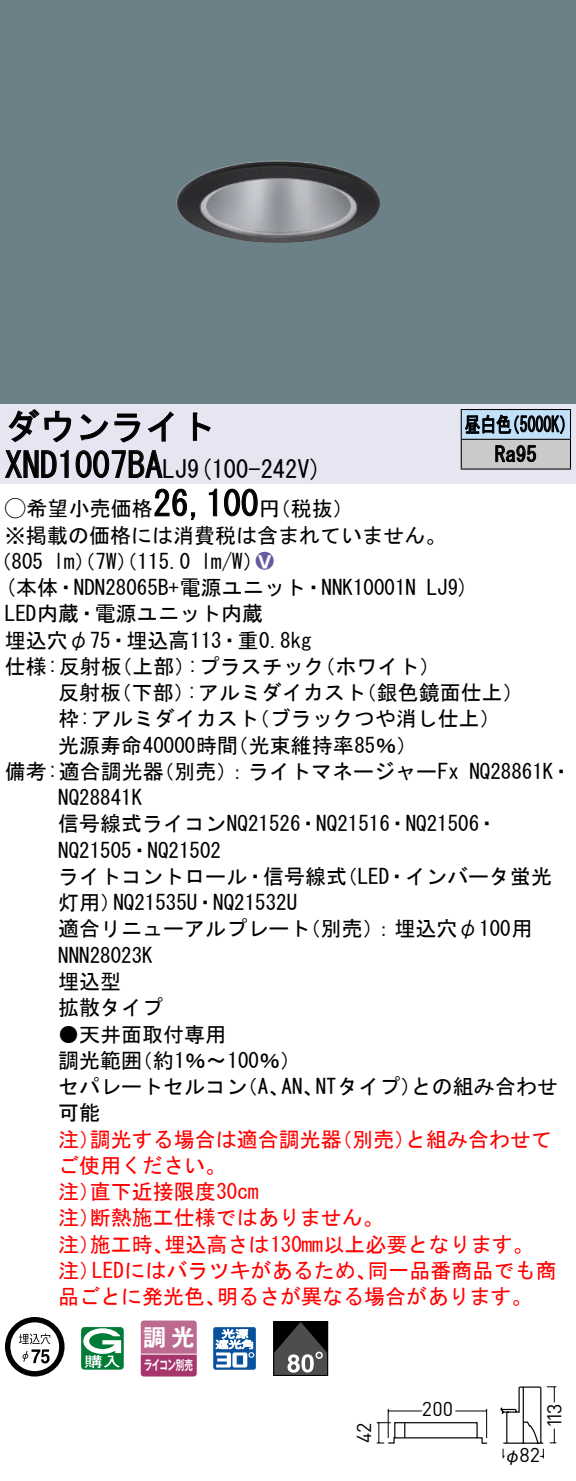
<style>
.page{position:relative;width:576px;height:1481px;background:#fff}
.page>*{position:absolute;margin:0;border:0;box-sizing:border-box;transform-origin:0 0}
.t1{font:35px "MS Gothic";color:#000}
.t2{font:24.5px "MS Gothic";color:#000}
.t3{font:23.1px "Gothic MB101 Pro De Bold 90 pv RKSJ H";color:#fff}
.t4{font:21px/26.2px "MS Gothic";color:#000}
.t5{font:21px/26.2px "MS Gothic";color:#f00}
.t6{font:21px/29.8px "MS Gothic";color:#000;scale:.75 1}
.t7{font:21px "Ford Classification 1";color:#635aa0}
.t8{font:19.95px "DINOT";color:#000}
.t9{font:17.5px "Gothic BBB Pro Medium 90 pv RKSJ H";color:#000}
.t10{font:13.3px "Gothic MB101 Pro De Bold 90 pv RKSJ H";letter-spacing:-.05em;color:#fff;scale:.65 1}
.s1{font-size:24.5px}
.s2{font-family:"Ford Classification 1"}
.s3{color:#fff}
</style>
<div class="page">
<div style="left:0;top:0;width:575px;height:404px;background:#6c8087"></div>
<img style="left:176px;top:161px;width:204px;height:82px">
<div style="left:0;top:404px;width:575px;height:79px;background:#e6e5f2"></div>
<svg style="left:8px;top:409px;width:64px;height:34px"></svg>
<svg style="left:80px;top:413px;width:60px;height:30px"></svg>
<svg style="left:148px;top:411px;width:25px;height:31px"></svg>
<svg style="left:192px;top:412px;width:19px;height:29px"></svg>
<svg style="left:5px;top:450px;width:64px;height:28px"></svg>
<svg style="left:75px;top:450px;width:88px;height:28px"></svg>
<svg style="left:154px;top:488px;width:42px;height:32px"></svg>
<svg style="left:208px;top:488px;width:9px;height:29px"></svg>
<svg style="left:224px;top:488px;width:34px;height:29px"></svg>
<svg style="left:5px;top:1317px;width:59px;height:59px"></svg>
<svg style="left:81px;top:1327px;width:43px;height:42px"></svg>
<svg style="left:140px;top:1320px;width:56px;height:56px;background:#b65b86"></svg>
<hr style="left:141px;top:1353px;width:55px;height:1px;background:#fff">
<svg style="left:213px;top:1327px;width:43px;height:42px"></svg>
<svg style="left:273px;top:1321px;width:54px;height:54px;background:#464646"></svg>
<div style="left:461px;top:409px;width:109px;height:30px;background:#c1e1fa"></div>
<div style="left:461px;top:439px;width:109px;height:30px;background:#cacaca"></div>
<hr style="left:460px;top:409px;width:110px;height:1px;background:#000">
<hr style="left:569px;top:410px;width:2px;height:29px;background:#000">
<hr style="left:460px;top:439px;width:110px;height:1px;background:#000">
<hr style="left:569px;top:440px;width:2px;height:28px;background:#000">
<hr style="left:460px;top:468px;width:110px;height:2px;background:#000">
<svg style="left:460px;top:410px;width:104px;height:58px"></svg>
<svg style="left:500px;top:1386px;width:57px;height:73px"></svg>
<svg style="left:376px;top:1408px;width:112px;height:36px"></svg>
<h1 class="t1" style="left:5px;top:409px;width:212px">ダウンライト</h1>
<p class="t2" style="left:187px;top:456px;width:136px">(9 100-242 (V</p>
<h1 class="t1" style="left:5px;top:447px;width:184px">XND1007BA<span class="s1">LJ</span></h1>
<h1 class="t1" style="left:153px;top:486px;width:106px">26,100</h1>
<p class="t4" style="left:5px;top:495px;width:442px"><span class="s2">A</span>希望小売価格<br>※掲載の価格には消費税は含まれていません。</p>
<p class="t7" style="left:256px;top:550px;width:19px">2<span class="s3">8</span></p>
<p class="t4" style="left:259px;top:495px;width:96px">（円税抜(</p>
<p class="t4" style="left:201px;top:548px;width:64px">l m (W/</p>
<p class="t4" style="left:-9px;top:548px;width:54px">（805</p>
<p class="t4" style="left:54px;top:548px;width:138px">lm）（ ）（W 7 115.0</p>
<p class="t6" style="left:494px;top:409px;width:57px;text-indent:-30px">昼白色<br>Ra95</p>
<p class="t6" style="left:504px;top:409px;width:96px">（5000 (K</p>
<p class="t4" style="left:5px;top:574px;width:412px">(本体・NDN28065 +B 電源ユニット・NNK10001N</p>
<p class="t4" style="left:5px;top:600px;width:259px">LED内蔵・電源ユニット内蔵</p>
<p class="t4" style="left:5px;top:627px;width:308px">埋込穴φ75・埋込高113・重0.8kg</p>
<p class="t4" style="left:314px;top:653px;width:127px">（ホワイト(</p>
<p class="t4" style="left:426px;top:574px;width:44px">LJ (9</p>
<p class="t4" style="left:187px;top:653px;width:139px">:プラスチック</p>
<p class="t4" style="left:5px;top:653px;width:118px">仕様:反射板</p>
<p class="t4" style="left:111px;top:653px;width:85px">（上部）</p>
<p class="t4" style="left:58px;top:679px;width:65px">反射板</p>
<p class="t4" style="left:111px;top:679px;width:85px">（下部）</p>
<p class="t4" style="left:187px;top:679px;width:181px">:アルミダイカスト</p>
<p class="t4" style="left:355px;top:679px;width:169px">（銀色鏡面仕上(</p>
<p class="t4" style="left:248px;top:705px;width:253px">（ブラックつや消し仕上(</p>
<p class="t4" style="left:227px;top:705px;width:191px;text-indent:-169px">枠:アルミダイカスト<br>（光束維持率85％(</p>
<p class="t4" style="left:58px;top:732px;width:181px">光源寿命40000時間</p>
<p class="t4" style="left:153px;top:758px;width:307px">（別売：）ライトマネージャーFx</p>
<p class="t4" style="left:5px;top:758px;width:160px">備考:適合調光器</p>
<p class="t4" style="left:58px;top:784px;width:85px">NQ28841K</p>
<p class="t4" style="left:58px;top:810px;width:441px">信号線式ライコンNQ21526・NQ21516・NQ21506・</p>
<p class="t4" style="left:58px;top:837px;width:164px">NQ21505・NQ21502</p>
<p class="t4" style="left:336px;top:863px;width:217px">（LED・インバータ蛍光</p>
<p class="t4" style="left:469px;top:758px;width:104px">NQ28861 ・K</p>
<p class="t4" style="left:58px;top:863px;width:290px;text-align:center">ライトコントロール・信号線式<br>NQ21535 ・U NQ21532U</p>
<p class="t4" style="left:58px;top:889px;width:64px">灯用）</p>
<p class="t4" style="left:58px;top:915px;width:253px">適合リニューアルプレート<br>NNN28023K<br>埋込型<br>拡散タイプ</p>
<p class="t4" style="left:132px;top:1020px;width:171px;text-indent:-73px">●天井面取付専用<br>（約1％〜100％(</p>
<p class="t4" style="left:300px;top:915px;width:234px">（別売：）埋込穴φ100用</p>
<p class="t4" style="left:58px;top:1047px;width:85px">調光範囲</p>
<p class="t4" style="left:315px;top:1073px;width:107px">NTタイプ）</p>
<p class="t4" style="left:411px;top:1073px;width:148px">との組み合わせ</p>
<p class="t4" style="left:58px;top:1073px;width:190px">セパレートセルコン可能</p>
<p class="t4" style="left:237px;top:1073px;width:54px">（、A</p>
<p class="t4" style="left:281px;top:1073px;width:43px">AN、</p>
<p class="t5" style="left:90px;top:1125px;width:253px">調光する場合は適合調光器</p>
<p class="t5" style="left:331px;top:1125px;width:85px">（別売）</p>
<p class="t5" style="left:405px;top:1125px;width:148px">と組み合わせて</p>
<p class="t5" style="left:58px;top:1125px;width:43px">注）</p>
<p class="t5" style="left:58px;top:1152px;width:169px">ご使用ください。</p>
<p class="t5" style="left:90px;top:1178px;width:170px">直下近接限度30cm</p>
<p class="t5" style="left:90px;top:1178px;width:295px;text-indent:-32px">注）<br>断熱施工仕様ではありません。</p>
<p class="t5" style="left:58px;top:1204px;width:43px">注）</p>
<p class="t5" style="left:164px;top:1230px;width:370px">埋込高さは130mm以上必要となります。</p>
<p class="t5" style="left:90px;top:1230px;width:85px">施工時、</p>
<p class="t5" style="left:58px;top:1230px;width:43px">注）</p>
<p class="t5" style="left:92px;top:1257px;width:286px">LEDにはバラツキがあるため、</p>
<p class="t5" style="left:367px;top:1257px;width:190px">同一品番商品でも商</p>
<p class="t5" style="left:58px;top:1257px;width:43px">注）</p>
<p class="t5" style="left:58px;top:1283px;width:169px">品ごとに発光色、</p>
<p class="t5" style="left:217px;top:1283px;width:317px">明るさが異なる場合があります。</p>
<p class="t3" style="left:143px;top:1317px;width:53px">調光</p>
<p class="t10" style="left:144px;top:1354px;width:77px">ライコン別売</p>
<p class="t8" style="left:350px;top:1443px;width:22px;rotate:-90deg">42</p>
<p class="t8" style="left:422px;top:1395px;width:33px">200</p>
<p class="t8" style="left:540px;top:1427px;width:25px;rotate:-90deg">113</p>
<p class="t8" style="left:519px;top:1441px;width:22px">82</p>
<p class="t9" style="left:503px;top:1440px;width:19px">φ</p>
</div>
